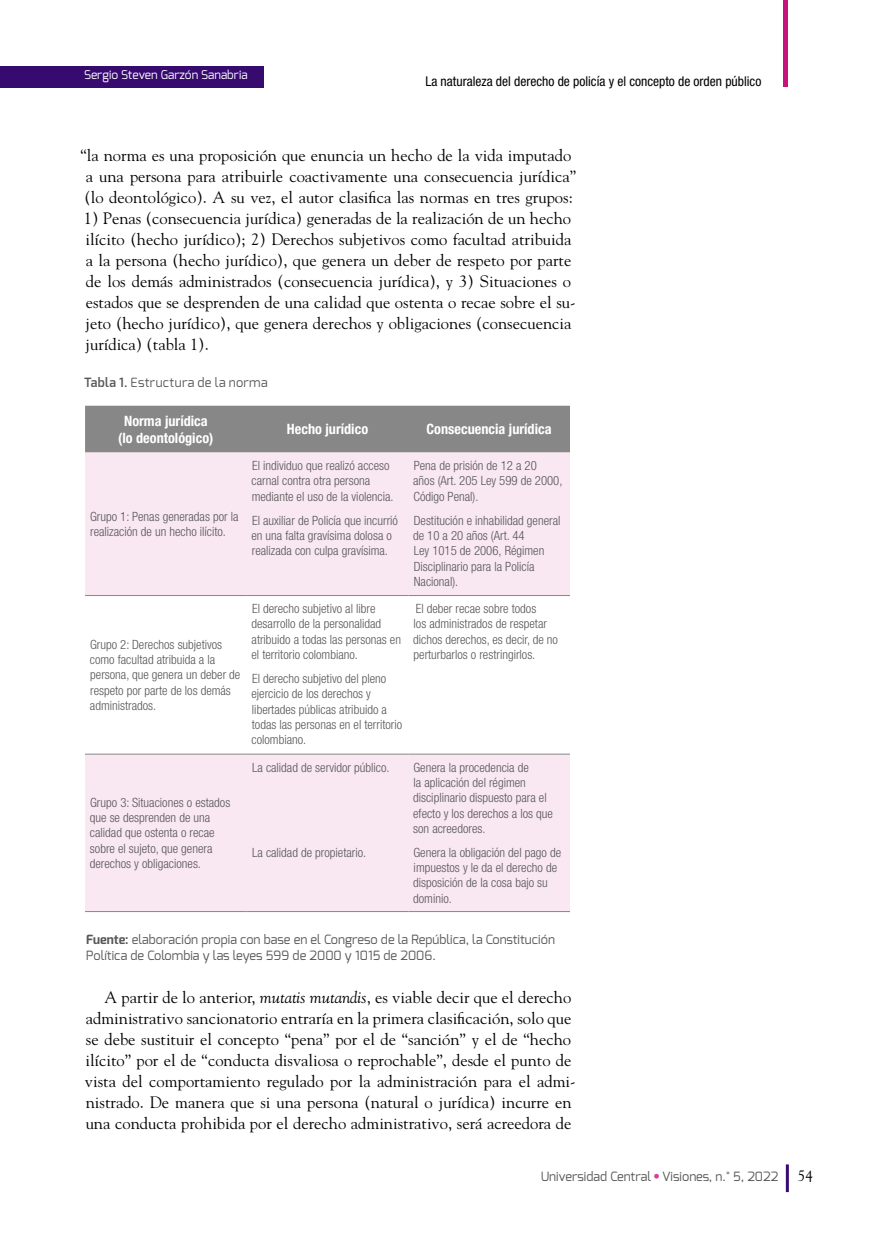
<style>
.page{position:relative;width:872px;height:1234px;background:#fff}
.page>*{position:absolute;margin:0;border:0;box-sizing:border-box;transform-origin:0 0}
.t1{font:16.5px/21px "Goudy Std";color:#000}
.t2{font:15px "Goudy Std";color:#000}
.t3{font:700 condensed 14.25px/17.1px "Helvetica Neue LT Std";color:#fff;text-align:center}
.t4{font:condensed 13.5px "Helvetica Neue LT Std";color:#000}
.t5{font:300 condensed 12.75px/15.3px "Helvetica Neue LT Std";color:#575756}
.t6{font:12.75px/16.5px "Exo";color:#575756}
.t7{font:12.75px "Exo";letter-spacing:.02em;color:#575756}
.t8{font:12px "Exo";color:#fff}
.s1{font-weight:600}
.s2{font-weight:700}
.s3{font-style:italic}
.s4{font-family:"Helvetica LT Std";font-weight:300;font-stretch:condensed;color:#d3419a}
</style>
<div class="page">
<div style="left:783px;top:0;width:5px;height:87px;background:#c81280"></div>
<hr style="left:786px;top:1164px;width:3px;height:27px;background:#370a70">
<div style="left:0;top:66px;width:264px;height:21px;background:#370a70"></div>
<div style="left:85px;top:405px;width:485px;height:47px;background:#878787"></div>
<div style="left:85px;top:452px;width:485px;height:143px;background:#f9e7f2"></div>
<div style="left:85px;top:754px;width:485px;height:157px;background:#f9e7f2"></div>
<hr style="left:85px;top:595px;width:162px;height:1px;background:#878787">
<hr style="left:247px;top:595px;width:161px;height:1px;background:#878787">
<hr style="left:408px;top:595px;width:162px;height:1px;background:#878787">
<hr style="left:85px;top:753px;width:162px;height:1px;background:#878787">
<hr style="left:247px;top:753px;width:161px;height:1px;background:#878787">
<hr style="left:408px;top:753px;width:162px;height:1px;background:#878787">
<hr style="left:85px;top:911px;width:162px;height:1px;background:#878787">
<hr style="left:247px;top:911px;width:161px;height:1px;background:#878787">
<hr style="left:408px;top:911px;width:162px;height:1px;background:#878787">
<p class="t8" style="left:84px;top:67px;width:165px">Sergio Steven Garzón Sanabria</p>
<p class="t4" style="left:425px;top:73px;width:337px">La naturaleza del derecho de policía y el concepto de orden público</p>
<p class="t1" style="left:81px;top:145px;width:497px">“la norma es una proposición que enuncia un hecho de la vida imputado a una persona para atribuirle coactivamente una consecuencia jurídica” (lo deontológico). A su vez, el autor clasifica las normas en tres grupos:</p>
<p class="t1" style="left:84px;top:208px;width:493px">1) Penas (consecuencia jurídica) generadas de la realización de un hecho ilícito (hecho jurídico); 2) Derechos subjetivos como facultad atribuida a la persona (hecho jurídico), que genera un deber de respeto por parte de los demás administrados (consecuencia jurídica), y 3) Situaciones o estados que se desprenden de una calidad que ostenta o recae sobre el su&shy;jeto (hecho jurídico), que genera derechos y obligaciones (consecuencia jurídica) (tabla 1).</p>
<p class="t7" style="left:84px;top:374px;width:185px"><span class="s1">Tabla 1.</span> Estructura de la norma</p>
<p class="t3" style="left:118px;top:412px;width:97px">Norma jurídica (lo deontológico)</p>
<p class="t3" style="left:287px;top:420px;width:83px">Hecho jurídico</p>
<p class="t3" style="left:426px;top:420px;width:126px">Consecuencia jurídica</p>
<p class="t5" style="left:90px;top:508px;width:150px">Grupo 1: Penas generadas por la realización de un hecho ilícito.</p>
<p class="t5" style="left:90px;top:636px;width:152px">Grupo 2: Derechos subjetivos como facultad atribuida a la persona, que genera un deber de respeto por parte de los demás administrados.</p>
<p class="t5" style="left:251px;top:458px;width:143px">El individuo que realizó acceso carnal contra otra persona mediante el uso de la violencia.</p>
<p class="t5" style="left:251px;top:512px;width:148px">El auxiliar de Policía que incurrió en una falta gravísima dolosa o realizada con culpa gravísima.</p>
<p class="t5" style="left:251px;top:600px;width:151px">El derecho subjetivo al libre desarrollo de la personalidad atribuido a todas las personas en el territorio colombiano.</p>
<p class="t5" style="left:251px;top:670px;width:152px">El derecho subjetivo del pleno ejercicio de los derechos y libertades públicas atribuido a todas las personas en el territorio colombiano.</p>
<p class="t5" style="left:413px;top:458px;width:151px">Pena de prisión de 12 a 20<br>años (Art. 205 Ley 599 de 2000,<br>Código Penal).</p>
<p class="t5" style="left:413px;top:512px;width:149px">Destitución e inhabilidad general de 10 a 20 años (Art. 44<br>Ley 1015 de 2006, Régimen<br>Disciplinario para la Policía<br>Nacional).</p>
<p class="t5" style="left:413px;top:600px;width:146px">El deber recae sobre todos<br>los administrados de respetar dichos derechos, es decir, de no perturbarlos o restringirlos.</p>
<p class="t5" style="left:252px;top:759px;width:139px">La calidad de servidor público.</p>
<p class="t5" style="left:413px;top:759px;width:141px">Genera la procedencia de<br>la aplicación del régimen disciplinario dispuesto para el efecto y los derechos a los que son acreedores.</p>
<p class="t5" style="left:413px;top:844px;width:149px">Genera la obligación del pago de impuestos y le da el derecho de disposición de la cosa bajo su dominio.</p>
<p class="t6" style="left:86px;top:930px;width:470px"><span class="s2">Fuente:</span> elaboración propia con base en el Congreso de la República, la Constitución<br>Política de Colombia y las leyes 599 de 2000 y 1015 de 2006.</p>
<p class="t1" style="left:85px;top:985px;width:492px;text-indent:20px">A partir de lo anterior, <span class="s3">mutatis mutandis</span>, es viable decir que el derecho administrativo sancionatorio entraría en la primera clasificación, solo que se debe sustituir el concepto “pena” por el de “sanción” y el de “hecho ilícito” por el de “conducta disvaliosa o reprochable”, desde el punto de vista del comportamiento regulado por la administración para el admi&shy;nistrado. De manera que si una persona (natural o jurídica) incurre en una conducta prohibida por el derecho administrativo, será acreedora de</p>
<p class="t5" style="left:90px;top:794px;width:142px">Grupo 3: Situaciones o estados que se desprenden de una calidad que ostenta o recae sobre el sujeto, que genera derechos y obligaciones.</p>
<p class="t5" style="left:252px;top:844px;width:116px">La calidad de propietario.</p>
<p class="t6" style="left:540px;top:1168px;width:239px">Universidad Central<span class="s4">•</span>Visiones, n.° 5, 2022</p>
<p class="t2" style="left:798px;top:1166px;width:16px">54</p>
</div>
